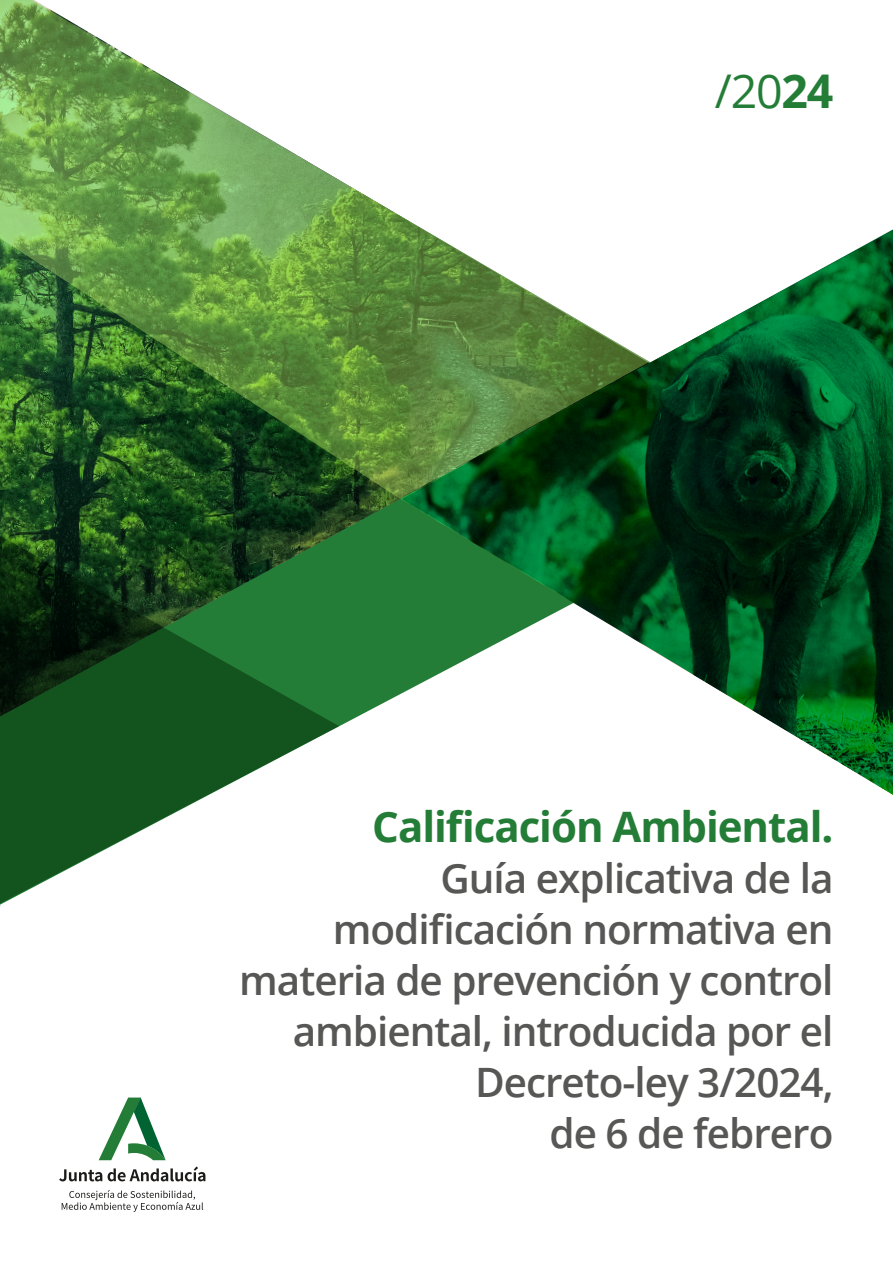
<style>
.page{position:relative;width:893px;height:1263px;background:#fff}
.page>*{position:absolute;margin:0;border:0;box-sizing:border-box;transform-origin:0 0}
.t1{font:46.5px "Open Sans";color:#247d37}
.t2{font:700 42px "Open Sans";letter-spacing:-.025em;color:#247d37}
.t3{font:600 40.5px/51px "Open Sans";letter-spacing:-.025em;color:#575756;text-align:right}
.s1{font-weight:700}
</style>
<div class="page">
<svg style="left:59px;top:1169px;width:43px;height:12px"></svg>
<svg style="left:108px;top:1166px;width:97px;height:15px"></svg>
<svg style="left:99px;top:1097px;width:67px;height:63px"></svg>
<svg style="left:62px;top:1190px;width:141px;height:22px"></svg>
<svg style="left:0;top:499px;width:400px;height:408px"></svg>
<img style="left:400px;top:230px;width:493px;height:565px">
<svg style="left:0;top:0;width:649px;height:499px"></svg>
<svg style="left:0;top:535px;width:339px;height:369px"></svg>
<p class="t1" style="left:715px;top:59px;width:120px">/20<span class="s1">24</span></p>
<p class="t2" style="left:372px;top:797px;width:463px">Calificación Ambiental.</p>
<p class="t3" style="left:239px;top:852px;width:596px">Guía explicativa de la modificación normativa en materia de prevención y control ambiental, introducida por el<br>Decreto-ley 3/2024,<br>de 6 de febrero</p>
</div>
